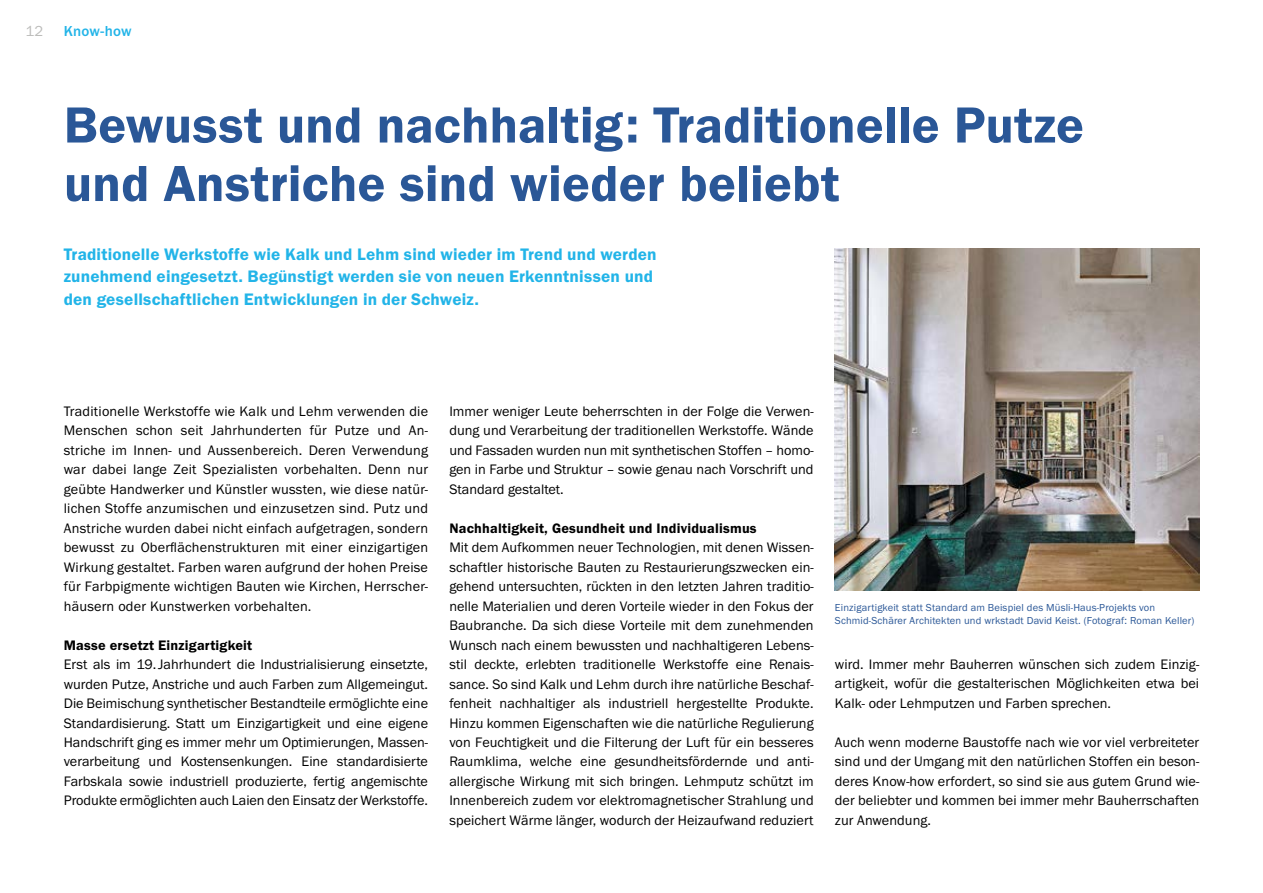
<style>
.page{position:relative;width:1263px;height:893px;background:#fff}
.page>*{position:absolute;margin:0;border:0;box-sizing:border-box;transform-origin:0 0}
.t1{font:600 52.5px/58.5px "Franklin Gothic Itc T";color:#2a5797}
.t2{font:600 17.25px/22.5px "Franklin Gothic Itc T";letter-spacing:.01em;color:#22b4e8}
.t3{font:500 15px "Franklin Gothic Itc T";letter-spacing:.01em;color:#22b4e8}
.t4{font:15px "Franklin Gothic Itc T";color:#bcbcba}
.t5{font:14.25px/19.5px "Franklin Gothic Itc T";letter-spacing:.005em;color:#000;text-align:justify}
.t6{font:600 14.25px "Franklin Gothic Itc T";letter-spacing:.015em;color:#000}
.t7{font:10.5px/13.5px "Franklin Gothic Itc T";letter-spacing:.015em;color:#2a5797}
</style>
<div class="page">
<img style="left:835px;top:248px;width:364px;height:343px">
<p class="t4" style="left:26px;top:22px;width:19px">12</p>
<p class="t3" style="left:64px;top:22px;width:69px">Know-how</p>
<h1 class="t1" style="left:64px;top:95px;width:1022px">Bewusst und nachhaltig: Traditionelle Putze und Anstriche sind wieder beliebt</h1>
<p class="t2" style="left:64px;top:242px;width:594px">Traditionelle Werkstoffe wie Kalk und Lehm sind wieder im Trend und werden zunehmend eingesetzt. Begünstigt werden sie von neuen Erkenntnissen und den gesellschaftlichen Entwicklungen in der Schweiz.</p>
<p class="t5" style="left:64px;top:401px;width:366px">Traditionelle Werkstoffe wie Kalk und Lehm verwenden die Menschen schon seit Jahrhunderten für Putze und An&shy;striche im Innen- und Aussenbereich. Deren Verwendung war dabei lange Zeit Spezialisten vorbehalten. Denn nur geübte Handwerker und Künstler wussten, wie diese natür&shy;lichen Stoffe anzumischen und einzusetzen sind. Putz und Anstriche wurden dabei nicht einfach aufgetragen, sondern bewusst zu Oberflächenstrukturen mit einer einzigartigen Wirkung gestaltet. Farben waren aufgrund der hohen Preise für Farbpigmente wichtigen Bauten wie Kirchen, Herrscher&shy;häusern oder Kunstwerken vorbehalten.</p>
<p class="t6" style="left:64px;top:636px;width:190px">Masse ersetzt Einzigartigkeit</p>
<p class="t5" style="left:64px;top:654px;width:366px">Erst als im 19.Jahrhundert die Industrialisierung einsetzte, wurden Putze, Anstriche und auch Farben zum Allgemeingut.<br>Die Beimischung synthetischer Bestandteile ermöglichte eine Standardisierung. Statt um Einzigartigkeit und eine eigene Handschrift ging es immer mehr um Optimierungen, Massen&shy;verarbeitung und Kostensenkungen. Eine standardisierte Farbskala sowie industriell produzierte, fertig angemischte Produkte ermöglichten auch Laien den Einsatz der Werkstoffe.</p>
<p class="t5" style="left:835px;top:654px;width:366px">wird. Immer mehr Bauherren wünschen sich zudem Einzig&shy;artigkeit, wofür die gestalterischen Möglichkeiten etwa bei Kalk- oder Lehmputzen und Farben sprechen.</p>
<p class="t5" style="left:449px;top:401px;width:366px">Immer weniger Leute beherrschten in der Folge die Verwen&shy;dung und Verarbeitung der traditionellen Werkstoffe. Wände und Fassaden wurden nun mit synthetischen Stoffen – homo&shy;gen in Farbe und Struktur – sowie genau nach Vorschrift und Standard gestaltet.</p>
<p class="t6" style="left:449px;top:519px;width:309px">Nachhaltigkeit, Gesundheit und Individualismus</p>
<p class="t5" style="left:449px;top:537px;width:366px">Mit dem Aufkommen neuer Technologien, mit denen Wissen&shy;schaftler historische Bauten zu Restaurierungszwecken ein&shy;gehend untersuchten, rückten in den letzten Jahren traditio&shy;nelle Materialien und deren Vorteile wieder in den Fokus der Baubranche. Da sich diese Vorteile mit dem zunehmenden Wunsch nach einem bewussten und nachhaltigeren Lebens&shy;stil deckte, erlebten traditionelle Werkstoffe eine Renais&shy;sance. So sind Kalk und Lehm durch ihre natürliche Beschaf&shy;fenheit nachhaltiger als industriell hergestellte Produkte.<br>Hinzu kommen Eigenschaften wie die natürliche Regulierung von Feuchtigkeit und die Filterung der Luft für ein besseres Raumklima, welche eine gesundheitsfördernde und anti&shy;allergische Wirkung mit sich bringen. Lehmputz schützt im Innenbereich zudem vor elektromagnetischer Strahlung und speichert Wärme länger, wodurch der Heizaufwand reduziert</p>
<p class="t7" style="left:835px;top:600px;width:361px">Einzigartigkeit statt Standard am Beispiel des Müsli-Haus-Projekts von<br>Schmid-Schärer Architekten und wrkstadt David Keist. (Fotograf: Roman Keller)</p>
<p class="t5" style="left:835px;top:732px;width:366px">Auch wenn moderne Baustoffe nach wie vor viel verbreiteter sind und der Umgang mit den natürlichen Stoffen ein beson&shy;deres Know-how erfordert, so sind sie aus gutem Grund wie&shy;der beliebter und kommen bei immer mehr Bauherrschaften zur Anwendung.</p>
</div>
